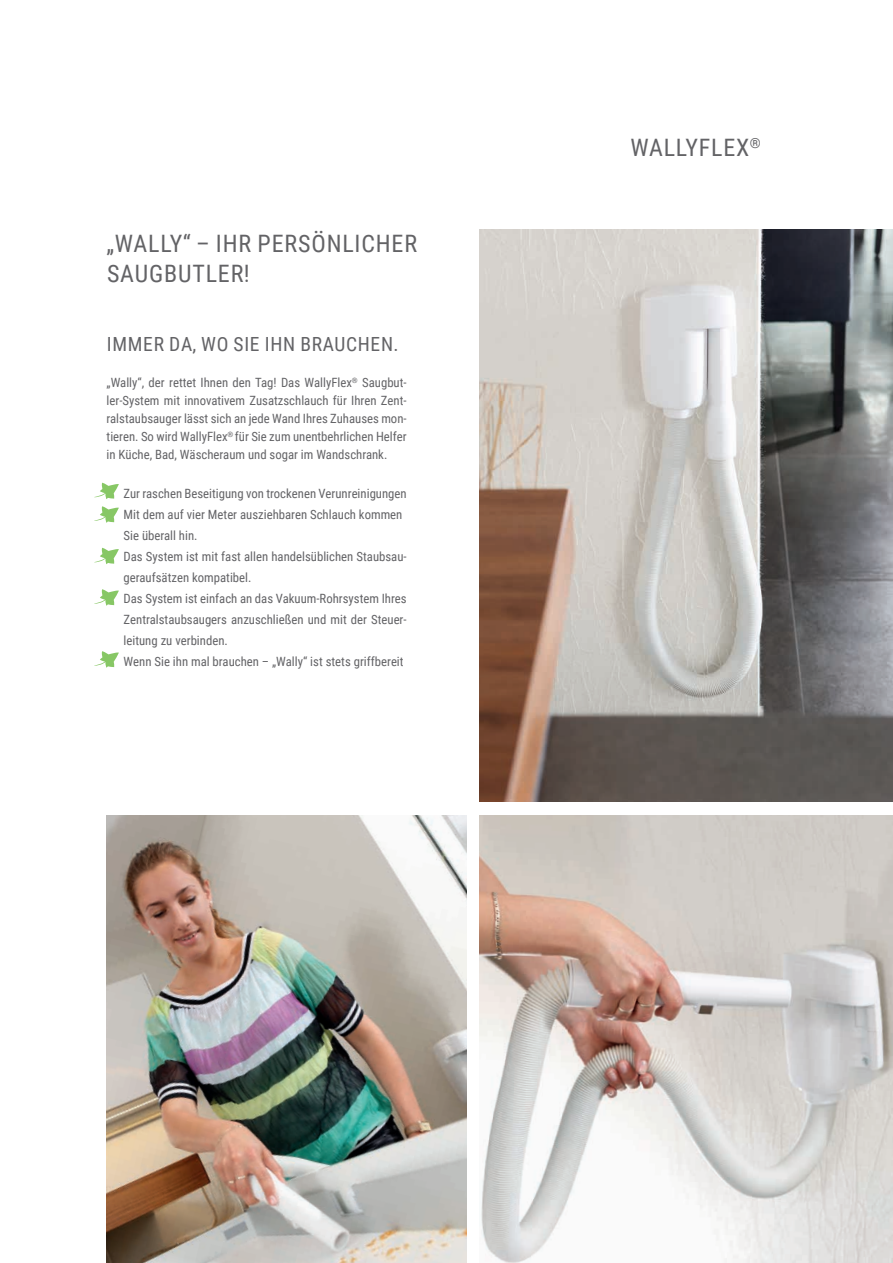
<style>
.page{position:relative;width:893px;height:1263px;background:#fff}
.page>*{position:absolute;margin:0;border:0;box-sizing:border-box;transform-origin:0 0}
.t1{font:24px/30px "Roboto Condensed";letter-spacing:.035em;color:#636366}
.t2{font:19.5px "Roboto Condensed";letter-spacing:.035em;color:#636366}
.t3{font:12.75px/21px "Roboto Condensed";color:#636366;text-align:justify}
</style>
<div class="page">
<img style="left:480px;top:230px;width:413px;height:571px">
<img style="left:106px;top:816px;width:360px;height:447px">
<img style="left:480px;top:816px;width:413px;height:447px">
<svg style="left:94px;top:483px;width:25px;height:16px"></svg>
<svg style="left:94px;top:506px;width:25px;height:17px"></svg>
<svg style="left:94px;top:548px;width:25px;height:16px"></svg>
<svg style="left:94px;top:589px;width:25px;height:17px"></svg>
<svg style="left:94px;top:651px;width:25px;height:17px"></svg>
<h1 class="t1" style="left:107px;top:227px;width:312px">„WALLY“ – IHR PERSÖNLICHER<br>SAUGBUTLER!</h1>
<h2 class="t2" style="left:107px;top:330px;width:293px">IMMER DA, WO SIE IHN BRAUCHEN.</h2>
<p class="t3" style="left:107px;top:373px;width:302px;line-height:18px">„Wally“, der rettet Ihnen den Tag! Das WallyFlex<sup>®</sup> Saugbut&shy;ler-System mit innovativem Zusatzschlauch für Ihren Zent&shy;ralstaubsauger lässt sich an jede Wand Ihres Zuhauses mon&shy;tieren. So wird WallyFlex<sup>®</sup> für Sie zum unentbehrlichen Helfer in Küche, Bad, Wäscheraum und sogar im Wandschrank.</p>
<p class="t3" style="left:124px;top:483px;width:285px;text-align:left">Zur raschen Beseitigung von trockenen Verunreinigungen Mit dem auf vier Meter ausziehbaren Schlauch kommen Sie überall hin.<br>Das System ist mit fast allen handelsüblichen Staubsau&shy;geraufsätzen kompatibel.<br>Das System ist einfach an das Vakuum-Rohrsystem Ihres Zentralstaubsaugers anzuschließen und mit der Steuer&shy;leitung zu verbinden.<br>Wenn Sie ihn mal brauchen – „Wally“ ist stets griffbereit</p>
<h1 class="t1" style="left:630px;top:132px;width:132px">WALLYFLEX<sup>®</sup></h1>
</div>
